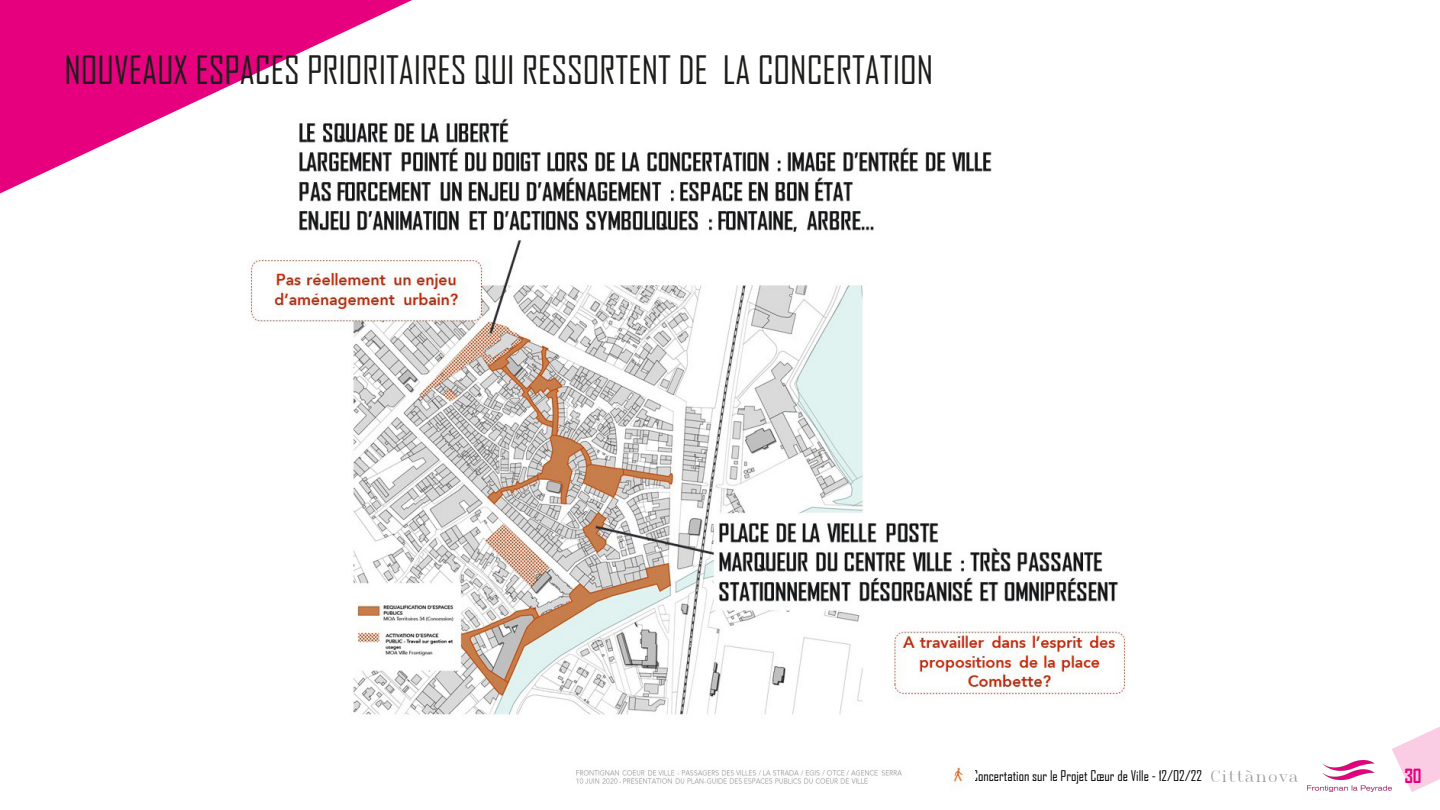
<style>
.page{position:relative;width:1440px;height:810px;background:#fff}
.page>*{position:absolute;margin:0;border:0;box-sizing:border-box;transform-origin:0 0}
.Titre{font:37.5px "Agency FB";color:#1d1d1b}
.t1{font:700 18.75px "Agency FB";color:#e6007e}
.t2{font:14.1px "Agency FB";color:#000}
.s1{font-family:"Roman T";font-size:15.38px;color:#9d9d9d}
</style>
<div class="page">
<img style="left:1307px;top:761px;width:85px;height:30px">
<svg style="left:1392px;top:726px;width:48px;height:66px"></svg>
<img style="left:248px;top:118px;width:879px;height:598px">
<svg style="left:0;top:0;width:412px;height:193px"></svg>
<img style="left:576px;top:767px;width:391px;height:22px">
<p class="Titre" style="left:65px;top:47px;width:870px">NOUVEAUX ESPACES PRIORITAIRES QUI RESSORTENT DE LA CONCERTATION</p>
<p class="t2" style="left:972px;top:767px;width:329px">Concertation sur le Projet Cœur de Ville - 12/02/22 <span class="s1">Cittànova</span></p>
<p class="t1" style="left:1404px;top:764px;width:19px">30</p>
</div>
